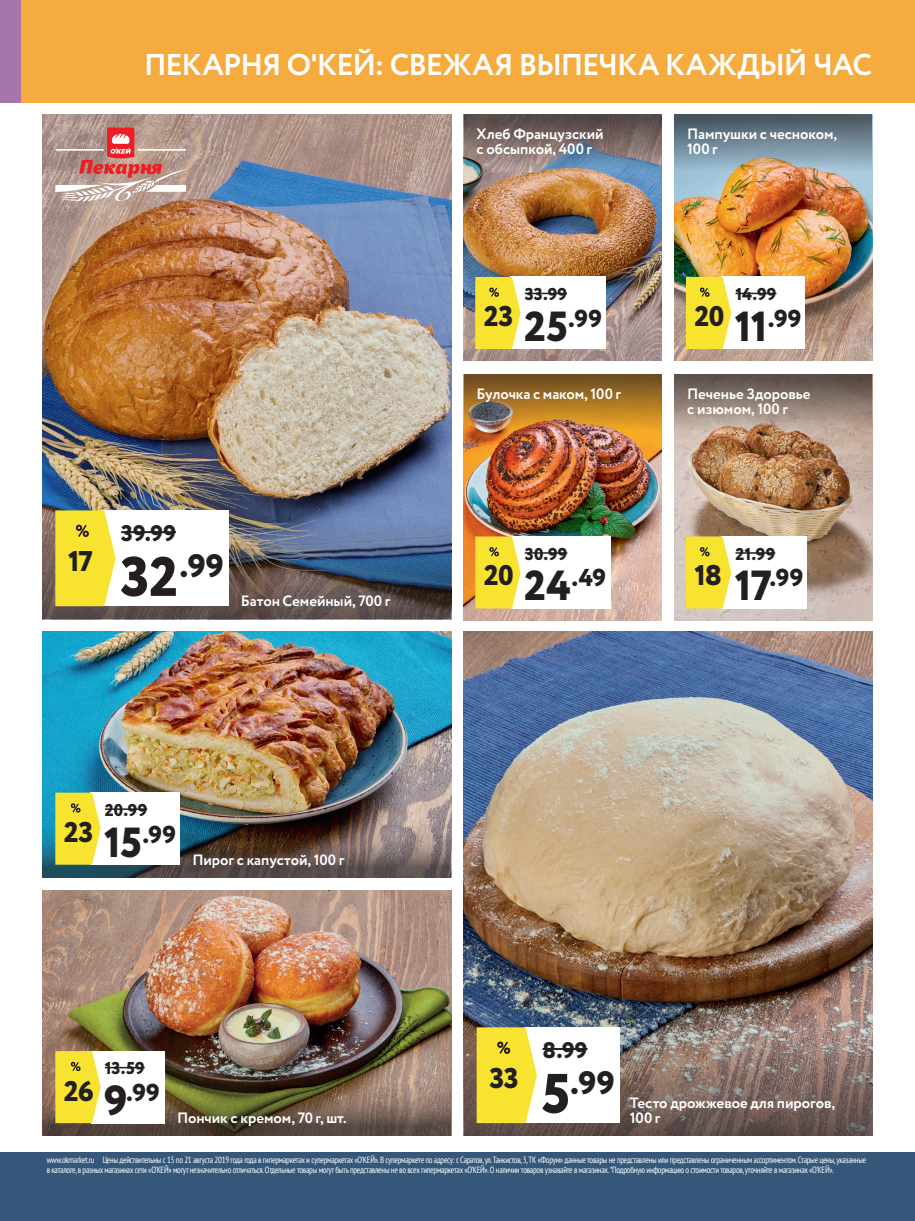
<style>
.page{position:relative;width:915px;height:1221px;background:#fff}
.page>*{position:absolute;margin:0;border:0;box-sizing:border-box;transform-origin:0 0}
.fresh_dominant_red{font:800 32.4px "Circe";color:#231f20}
.t1{font:700 30px "Circe";letter-spacing:-.03em;color:#fff}
.fresh_discount{font:800 28.5px "Circe";letter-spacing:-.02em;color:#231f20}
.fresh_red{font:800 24.45px "Circe";letter-spacing:.01em;color:#231f20}
.fresh_dominant_black{font:800 22.5px "Circe";color:#231f20}
.fresh_black{font:800 17.1px "Circe";letter-spacing:.01em;color:#231f20}
.fresh_dominant_text{font:700 15px/15px "Circe";letter-spacing:-.005em;color:#fff}
.t2{font:condensed 9px/9.8px "PT Sans";letter-spacing:-.03em;color:#fff;scale:.95 1}
.s1{font-size:42px}
.s2{font-size:55.5px}
</style>
<div class="page">
<div style="left:0;top:1152px;width:21px;height:68px;background:#34577a"></div>
<div style="left:21px;top:1152px;width:893px;height:68px;background:#34577a"></div>
<div style="left:21px;top:0;width:893px;height:102px;background:#f5ab3e"></div>
<div style="left:0;top:0;width:21px;height:102px;background:#a675ac"></div>
<img style="left:43px;top:115px;width:408px;height:405px">
<img style="left:43px;top:520px;width:408px;height:99px">
<svg style="left:55px;top:128px;width:135px;height:73px;background:#c49790"></svg>
<div style="left:102px;top:510px;width:127px;height:96px;background:#fff"></div>
<hr style="left:121px;top:531px;width:55px;height:2px;background:#231f20">
<svg style="left:55px;top:510px;width:60px;height:96px;background:#f4e141"></svg>
<img style="left:463px;top:631px;width:409px;height:406px">
<svg style="left:463px;top:1037px;width:409px;height:98px;background:#7c6a63"></svg>
<div style="left:523px;top:1027px;width:96px;height:96px;background:#fff"></div>
<hr style="left:542px;top:1047px;width:45px;height:2px;background:#231f20">
<svg style="left:476px;top:1027px;width:60px;height:96px;background:#f3e040"></svg>
<img style="left:43px;top:631px;width:408px;height:177px">
<img style="left:43px;top:808px;width:408px;height:69px">
<div style="left:91px;top:792px;width:89px;height:72px;background:#fff"></div>
<hr style="left:105px;top:808px;width:42px;height:1px;background:#231f20">
<svg style="left:55px;top:792px;width:45px;height:72px;background:#f2e142"></svg>
<img style="left:43px;top:890px;width:408px;height:177px">
<img style="left:43px;top:1067px;width:408px;height:68px">
<div style="left:91px;top:1051px;width:73px;height:72px;background:#fff"></div>
<hr style="left:105px;top:1066px;width:40px;height:2px;background:#231f20">
<svg style="left:55px;top:1051px;width:45px;height:72px;background:#f4e140"></svg>
<img style="left:463px;top:181px;width:198px;height:179px">
<svg style="left:463px;top:115px;width:198px;height:66px;background:#7e7677"></svg>
<div style="left:510px;top:277px;width:95px;height:72px;background:#fff"></div>
<hr style="left:524px;top:293px;width:43px;height:1px;background:#231f20">
<svg style="left:475px;top:277px;width:45px;height:72px;background:#f4e241"></svg>
<img style="left:674px;top:181px;width:198px;height:179px">
<svg style="left:674px;top:115px;width:198px;height:66px;background:#838f93"></svg>
<div style="left:721px;top:277px;width:84px;height:72px;background:#fff"></div>
<hr style="left:735px;top:293px;width:41px;height:1px;background:#231f20">
<svg style="left:685px;top:277px;width:46px;height:72px;background:#f3e143"></svg>
<img style="left:463px;top:440px;width:198px;height:180px">
<img style="left:463px;top:374px;width:198px;height:66px">
<div style="left:510px;top:536px;width:100px;height:72px;background:#fff"></div>
<hr style="left:524px;top:552px;width:43px;height:1px;background:#231f20">
<svg style="left:475px;top:536px;width:45px;height:72px;background:#f5e140"></svg>
<img style="left:674px;top:440px;width:198px;height:180px">
<svg style="left:674px;top:374px;width:198px;height:66px;background:#937f73"></svg>
<div style="left:721px;top:536px;width:86px;height:72px;background:#fff"></div>
<hr style="left:735px;top:552px;width:40px;height:1px;background:#231f20">
<svg style="left:685px;top:536px;width:46px;height:72px;background:#f4e145"></svg>
<h2 class="t1" style="left:144px;top:45px;width:729px">ПЕКАРНЯ О'КЕЙ: СВЕЖАЯ ВЫПЕЧКА КАЖДЫЙ ЧАС</h2>
<p class="fresh_dominant_text" style="left:476px;top:127px;width:129px">Хлеб Французский с обсыпкой, 400 г</p>
<p class="fresh_dominant_text" style="left:687px;top:127px;width:151px">Пампушки с чесноком,<br>100 г</p>
<p class="fresh_black" style="left:524px;top:283px;width:44px">33.99</p>
<p class="fresh_black" style="left:735px;top:283px;width:42px">14.99</p>
<p class="fresh_discount" style="left:483px;top:296px;width:31px">23</p>
<p class="fresh_red" style="left:524px;top:302px;width:79px"><span class="s1">25</span>.99</p>
<p class="fresh_discount" style="left:694px;top:296px;width:31px">20</p>
<p class="fresh_red" style="left:734px;top:302px;width:68px"><span class="s1">11</span>.99</p>
<p class="fresh_dominant_text" style="left:476px;top:387px;width:146px">Булочка с маком, 100 г</p>
<p class="fresh_dominant_text" style="left:687px;top:387px;width:125px">Печенье Здоровье с изюмом, 100 г</p>
<p class="fresh_dominant_black" style="left:121px;top:518px;width:56px">39.99</p>
<p class="fresh_discount" style="left:68px;top:542px;width:26px">17</p>
<p class="fresh_dominant_red" style="left:120px;top:544px;width:105px"><span class="s2">32</span>.99</p>
<p class="fresh_dominant_text" style="left:241px;top:594px;width:151px">Батон Семейный, 700 г</p>
<p class="fresh_discount" style="left:483px;top:556px;width:31px">20</p>
<p class="fresh_black" style="left:524px;top:542px;width:44px">30.99</p>
<p class="fresh_red" style="left:524px;top:561px;width:84px"><span class="s1">24</span>.49</p>
<p class="fresh_discount" style="left:694px;top:556px;width:29px">18</p>
<p class="fresh_black" style="left:735px;top:542px;width:41px">21.99</p>
<p class="fresh_red" style="left:734px;top:561px;width:70px"><span class="s1">17</span>.99</p>
<p class="fresh_black" style="left:105px;top:798px;width:44px">20.99</p>
<p class="fresh_discount" style="left:64px;top:813px;width:31px">23</p>
<p class="fresh_red" style="left:104px;top:817px;width:73px"><span class="s1">15</span>.99</p>
<p class="fresh_dominant_text" style="left:192px;top:852px;width:153px">Пирог с капустой, 100 г</p>
<p class="fresh_dominant_black" style="left:542px;top:1034px;width:46px">8.99</p>
<p class="fresh_discount" style="left:64px;top:1071px;width:32px">26</p>
<p class="fresh_black" style="left:105px;top:1056px;width:41px">13.59</p>
<p class="fresh_red" style="left:104px;top:1076px;width:57px"><span class="s1">9</span>.99</p>
<p class="fresh_dominant_text" style="left:177px;top:1110px;width:171px">Пончик с кремом, 70 г, шт.</p>
<p class="fresh_discount" style="left:489px;top:1058px;width:31px">33</p>
<p class="fresh_dominant_red" style="left:541px;top:1061px;width:75px"><span class="s2">5</span>.99</p>
<p class="fresh_dominant_text" style="left:629px;top:1096px;width:206px">Тесто дрожжевое для пирогов,<br>100 г</p>
<p class="t2" style="left:47px;top:1154px;width:863px">www.okmarket.ru Цены действительны с 15 по 21 августа 2019 года года в гипермаркетах и супермаркетах «О’КЕЙ». В супермаркете по адресу: г. Саратов, ул.Танкистов, 3, ТК «Форум» данные товары не представлены или представлены ограниченным ассортиментом. Старые цены, указанные в каталоге, в разных магазинах сети «О’КЕЙ» могут незначительно отличаться. Отдельные товары могут быть представлены не во всех гипермаркетах «О’КЕЙ». О наличии товаров узнавайте в магазинах. *Подробную информацию о стоимости товаров, уточняйте в магазинах «О’КЕЙ».</p>
</div>
